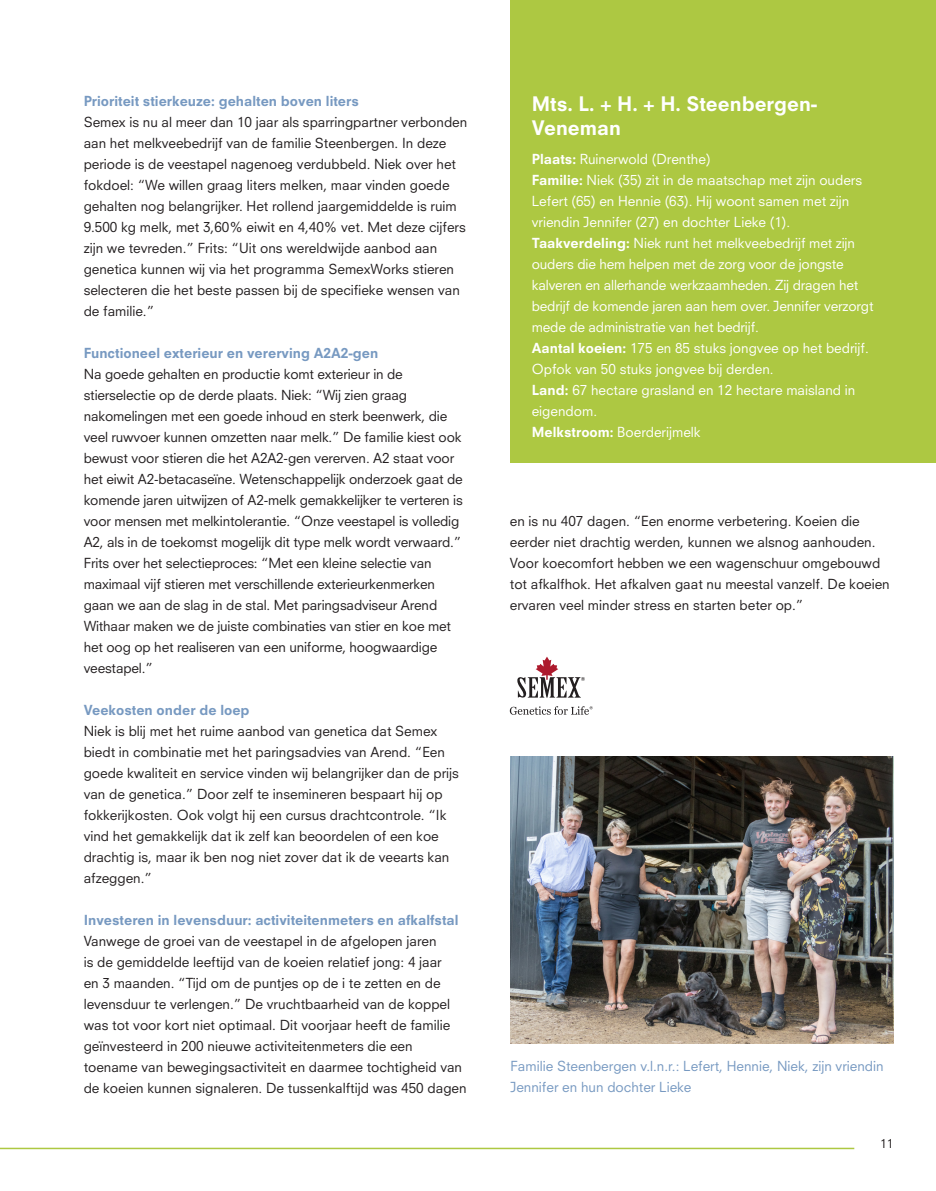
<style>
.page{position:relative;width:936px;height:1191px;background:#fff}
.page>*{position:absolute;margin:0;border:0;box-sizing:border-box;transform-origin:0 0}
.t1{font:800 19.5px/24px "Neuzeit SLT Std";color:#fff}
.t2{font:13.5px/21px "Neuzeit SLT Std";color:#231f20}
.t3{font:13.5px/21px "Neuzeit SLT Std";color:#fff}
.t4{font:800 13.5px "Neuzeit SLT Std";color:#7799c1}
.t5{font:13.5px/21px "Neuzeit SLT Std";color:#7799c1}
.t6{font:12px "Neuzeit SLT Std";color:#231f20}
.s1{font-weight:800}
</style>
<div class="page">
<hr style="left:0;top:1147px;width:854px;height:2px;background:#adc842">
<img style="left:510px;top:757px;width:383px;height:286px">
<div style="left:510px;top:0;width:425px;height:463px;background:#adc842"></div>
<svg style="left:517px;top:656px;width:68px;height:41px"></svg>
<svg style="left:510px;top:706px;width:82px;height:9px"></svg>
<p class="t4" style="left:84px;top:92px;width:277px">Prioriteit stierkeuze: gehalten boven liters</p>
<p class="t2" style="left:84px;top:111px;width:385px">Semex is nu al meer dan 10 jaar als sparringpartner verbonden aan het melkveebedrijf van de familie Steenbergen. In deze periode is de veestapel nagenoeg verdubbeld. Niek over het fokdoel: “We willen graag liters melken, maar vinden goede gehalten nog belangrijker. Het rollend jaargemiddelde is ruim 9.500 kg melk, met 3,60% eiwit en 4,40% vet. Met deze cijfers zijn we tevreden.” Frits: “Uit ons wereldwijde aanbod aan genetica kunnen wij via het programma SemexWorks stieren selecteren die het beste passen bij de specifieke wensen van de familie.”</p>
<p class="t4" style="left:84px;top:344px;width:296px">Functioneel exterieur en vererving A2A2-gen</p>
<p class="t2" style="left:84px;top:363px;width:380px">Na goede gehalten en productie komt exterieur in de stierselectie op de derde plaats. Niek: “Wij zien graag nakomelingen met een goede inhoud en sterk beenwerk, die veel ruwvoer kunnen omzetten naar melk.” De familie kiest ook bewust voor stieren die het A2A2-gen vererven. A2 staat voor het eiwit A2-betacaseïne. Wetenschappelijk onderzoek gaat de komende jaren uitwijzen of A2-melk gemakkelijker te verteren is voor mensen met melkintolerantie. “Onze veestapel is volledig A2, als in de toekomst mogelijk dit type melk wordt verwaard.” Frits over het selectieproces: “Met een kleine selectie van maximaal vijf stieren met verschillende exterieurkenmerken gaan we aan de slag in de stal. Met paringsadviseur Arend Withaar maken we de juiste combinaties van stier en koe met het oog op het realiseren van een uniforme, hoogwaardige veestapel.”</p>
<p class="t4" style="left:84px;top:701px;width:167px">Veekosten onder de loep</p>
<p class="t2" style="left:84px;top:720px;width:377px">Niek is blij met het ruime aanbod van genetica dat Semex biedt in combinatie met het paringsadvies van Arend. “Een goede kwaliteit en service vinden wij belangrijker dan de prijs van de genetica.” Door zelf te insemineren bespaart hij op fokkerijkosten. Ook volgt hij een cursus drachtcontrole. “Ik vind het gemakkelijk dat ik zelf kan beoordelen of een koe drachtig is, maar ik ben nog niet zover dat ik de veearts kan afzeggen.”</p>
<p class="t4" style="left:84px;top:911px;width:376px">Investeren in levensduur: activiteitenmeters en afkalfstal</p>
<p class="t2" style="left:84px;top:930px;width:384px">Vanwege de groei van de veestapel in de afgelopen jaren<br>is de gemiddelde leeftijd van de koeien relatief jong: 4 jaar<br>en 3 maanden. “Tijd om de puntjes op de i te zetten en de levensduur te verlengen.” De vruchtbaarheid van de koppel was tot voor kort niet optimaal. Dit voorjaar heeft de familie geïnvesteerd in 200 nieuwe activiteitenmeters die een toename van bewegingsactiviteit en daarmee tochtigheid van de koeien kunnen signaleren. De tussenkalftijd was 450 dagen</p>
<p class="t1" style="left:531px;top:91px;width:287px">Mts. L. + H. + H. Steenbergen-<br>Veneman</p>
<p class="t3" style="left:531px;top:148px;width:180px"><span class="s1">Plaats:</span> Ruinerwold (Drenthe)</p>
<p class="t3" style="left:531px;top:169px;width:332px"><span class="s1">Familie:</span> Niek (35) zit in de maatschap met zijn ouders<br>Lefert (65) en Hennie (63). Hij woont samen met zijn vriendin Jennifer (27) en dochter Lieke (1).</p>
<p class="t3" style="left:531px;top:232px;width:343px"><span class="s1">Taakverdeling:</span> Niek runt het melkveebedrijf met zijn ouders die hem helpen met de zorg voor de jongste kalveren en allerhande werkzaamheden. Zij dragen het bedrijf de komende jaren aan hem over. Jennifer verzorgt mede de administratie van het bedrijf.</p>
<p class="t3" style="left:531px;top:337px;width:338px"><span class="s1">Aantal koeien:</span> 175 en 85 stuks jongvee op het bedrijf.<br>Opfok van 50 stuks jongvee bij derden.</p>
<p class="t3" style="left:531px;top:379px;width:325px"><span class="s1">Land:</span> 67 hectare grasland en 12 hectare maisland in eigendom.</p>
<p class="t3" style="left:531px;top:421px;width:170px"><span class="s1">Melkstroom:</span> Boerderijmelk</p>
<p class="t2" style="left:510px;top:510px;width:381px">en is nu 407 dagen. “Een enorme verbetering. Koeien die eerder niet drachtig werden, kunnen we alsnog aanhouden.<br>Voor koecomfort hebben we een wagenschuur omgebouwd tot afkalfhok. Het afkalven gaat nu meestal vanzelf. De koeien ervaren veel minder stress en starten beter op.”</p>
<p class="t5" style="left:510px;top:1055px;width:374px">Familie Steenbergen v.l.n.r.: Lefert, Hennie, Niek, zijn vriendin<br>Jennifer en hun dochter Lieke</p>
<p class="t6" style="left:880px;top:1136px;width:15px">11</p>
</div>
